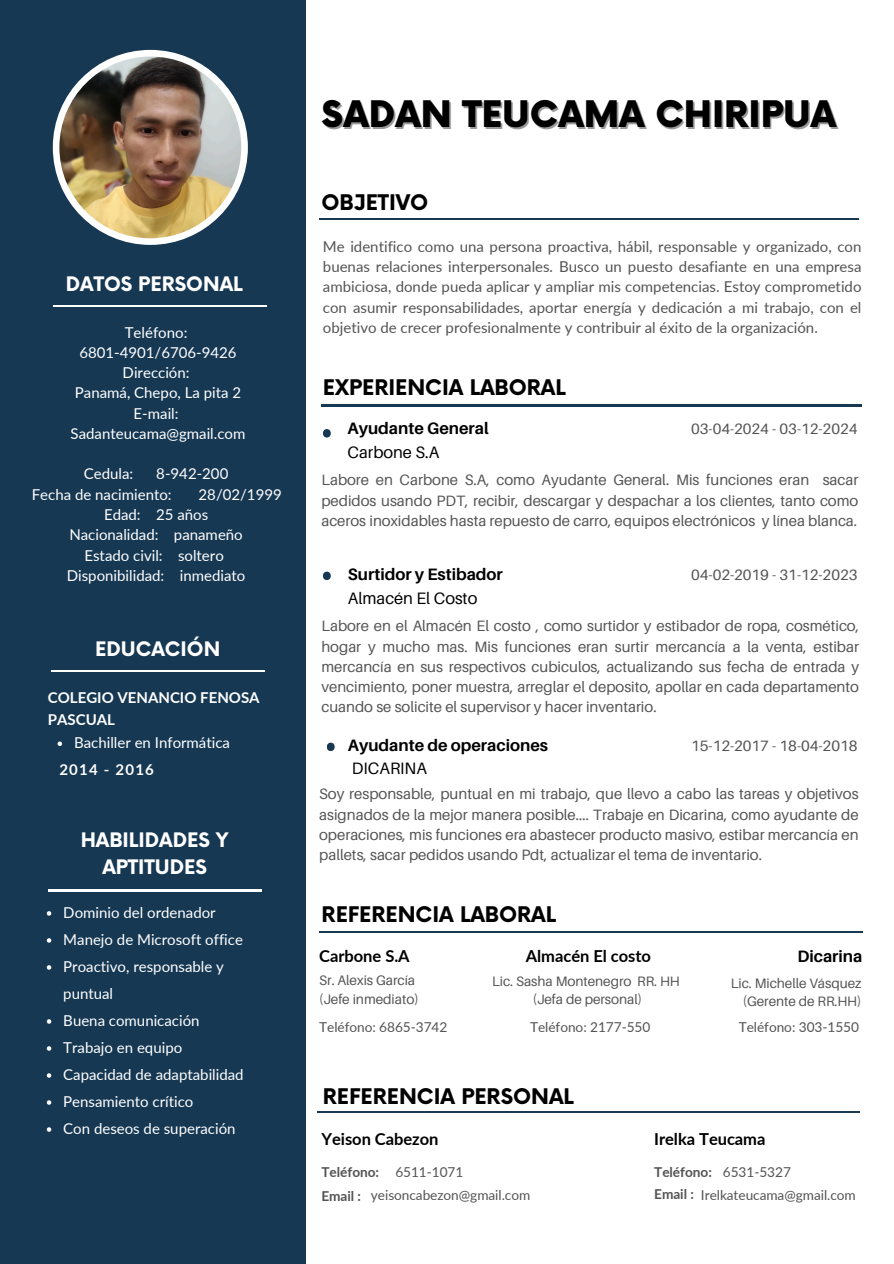
<style>
.page{position:relative;width:894px;height:1264px;background:#fff}
.page>*{position:absolute;margin:0;border:0;box-sizing:border-box;transform-origin:0 0}
.t1{font:900 35.7px "Now";color:#000}
.t2{font:700 21px "Now";color:#000}
.t3{font:700 19.5px/27px "Now";color:#fff;text-align:center}
.t4{font:700 16.5px "Aileron";color:#000}
.t5{font:700 16.5px "Lato";color:#000}
.t6{font:16.5px "Aileron";color:#000}
.t7{font:15px/20.2px "Aileron";color:#545454;text-align:justify}
.t8{font:15px/20.2px "Lato";color:#fff}
.t9{font:15px/20.2px "Lato";color:#545454;text-align:justify}
.t10{font:700 15px/22.5px "Lato";color:#fff}
.t11{font:700 15px "Lato";letter-spacing:.08em;color:#fff}
.t12{font:13.65px "Lato";letter-spacing:-.005em;color:#545454}
.t13{font:13.65px/18px "Aileron";letter-spacing:-.005em;color:#545454;text-align:right}
.t14{font:700 13.65px "Lato";color:#545454}
</style>
<div class="page">
<div style="left:0;top:0;width:305px;height:1263px;background:#163853"></div>
<div style="left:53px;top:50px;width:195px;height:195px;background:#fff;border-radius:50%"></div>
<img style="left:59px;top:56px;width:182px;height:182px;border-radius:50%">
<hr style="left:53px;top:306px;width:213px;height:1px;background:#fff">
<hr style="left:51px;top:670px;width:214px;height:1px;background:#fff">
<hr style="left:49px;top:890px;width:213px;height:1px;background:#fff">
<hr style="left:321px;top:405px;width:540px;height:1px;background:#163853">
<hr style="left:317px;top:1111px;width:542px;height:1px;background:#163853">
<hr style="left:319px;top:218px;width:539px;height:2px;background:#163853">
<svg style="left:323px;top:571px;width:7px;height:9px"></svg>
<svg style="left:327px;top:742px;width:7px;height:9px"></svg>
<hr style="left:319px;top:931px;width:543px;height:1px;background:#163853">
<svg style="left:47px;top:911px;width:4px;height:4px"></svg>
<svg style="left:47px;top:938px;width:4px;height:4px"></svg>
<svg style="left:47px;top:965px;width:4px;height:4px"></svg>
<svg style="left:47px;top:1019px;width:4px;height:4px"></svg>
<svg style="left:47px;top:1046px;width:4px;height:4px"></svg>
<svg style="left:47px;top:1073px;width:4px;height:4px"></svg>
<svg style="left:47px;top:1100px;width:4px;height:4px"></svg>
<svg style="left:47px;top:1127px;width:4px;height:4px"></svg>
<svg style="left:58px;top:741px;width:4px;height:5px"></svg>
<svg style="left:323px;top:429px;width:7px;height:8px"></svg>
<h6 class="t3" style="left:66px;top:272px;width:178px">DATOS PERSONAL</h6>
<p class="t8" style="left:71px;top:322px;width:176px;text-align:center">Teléfono:<br>6801-4901/6706-9426<br>Dirección:<br>Panamá, Chepo, La pita 2<br>E-mail:<br>Sadanteucama@gmail.com</p>
<p class="t8" style="left:84px;top:463px;width:51px">Cedula:</p>
<p class="t8" style="left:32px;top:463px;width:198px;text-indent:124px">8-942-200<br>Fecha de nacimiento:</p>
<p class="t8" style="left:198px;top:484px;width:85px">28/02/1999</p>
<p class="t8" style="left:104px;top:504px;width:106px">Edad: 25 años</p>
<p class="t8" style="left:69px;top:524px;width:175px">Nacionalidad: panameño</p>
<p class="t8" style="left:84px;top:544px;width:141px">Estado civil: soltero</p>
<p class="t8" style="left:67px;top:565px;width:180px">Disponibilidad: inmediato</p>
<h2 class="t3" style="left:95px;top:636px;width:127px">EDUCACIÓN</h2>
<p class="t10" style="left:48px;top:685px;width:213px">COLEGIO VENANCIO FENOSA<br>PASCUAL</p>
<p class="t8" style="left:74px;top:732px;width:157px">Bachiller en Informática</p>
<p class="t11" style="left:59px;top:760px;width:96px">2014 - 2016</p>
<h2 class="t3" style="left:81px;top:827px;width:149px">HABILIDADES Y<br>APTITUDES</h2>
<p class="t8" style="left:63px;top:902px;width:154px">Dominio del ordenador</p>
<p class="t8" style="left:63px;top:929px;width:181px">Manejo de Microsoft office</p>
<h5 class="t8" style="left:63px;top:952px;width:162px;line-height:27px">Proactivo, responsable y puntual</h5>
<h2 class="t8" style="left:63px;top:1010px;width:138px">Buena comunicación</h2>
<p class="t8" style="left:63px;top:1037px;width:120px">Trabajo en equipo</p>
<p class="t8" style="left:63px;top:1064px;width:182px">Capacidad de adaptabilidad</p>
<p class="t8" style="left:63px;top:1091px;width:132px">Pensamiento crítico</p>
<p class="t8" style="left:63px;top:1118px;width:174px">Con deseos de superación</p>
<h6 class="t1" style="left:321px;top:95px;width:516px">SADAN TEUCAMA CHIRIPUA</h6>
<h2 class="t2" style="left:321px;top:191px;width:108px">OBJETIVO</h2>
<h6 class="t9" style="left:323px;top:236px;width:540px">Me identifico como una persona proactiva, hábil, responsable y organizado, con buenas relaciones interpersonales. Busco un puesto desafiante en una empresa ambiciosa, donde pueda aplicar y ampliar mis competencias. Estoy comprometido con asumir responsabilidades, aportar energía y dedicación a mi trabajo, con el objetivo de crecer profesionalmente y contribuir al éxito de la organización.</h6>
<p class="t2" style="left:323px;top:376px;width:244px">EXPERIENCIA LABORAL</p>
<p class="t4" style="left:347px;top:418px;width:143px">Ayudante General</p>
<p class="t6" style="left:347px;top:442px;width:93px">Carbone S.A</p>
<p class="t7" style="left:691px;top:418px;width:168px">03-04-2024 - 03-12-2024</p>
<p class="t7" style="left:321px;top:469px;width:538px">Labore en Carbone S.A, como Ayudante General. Mis funciones eran sacar pedidos usando PDT, recibir, descargar y despachar a los clientes, tanto como aceros inoxidables hasta repuesto de carro, equipos electrónicos y línea blanca.</p>
<h6 class="t4" style="left:348px;top:564px;width:156px">Surtidor y Estibador</h6>
<h5 class="t7" style="left:691px;top:564px;width:168px">04-02-2019 - 31-12-2023</h5>
<h4 class="t6" style="left:348px;top:588px;width:131px">Almacén El Costo</h4>
<h5 class="t7" style="left:321px;top:615px;width:539px">Labore en el Almacén El costo , como surtidor y estibador de ropa, cosmético, hogar y mucho mas. Mis funciones eran surtir mercancía a la venta, estibar mercancía en sus respectivos cubiculos, actualizando sus fecha de entrada y vencimiento, poner muestra, arreglar el deposito, apollar en cada departamento cuando se solicite el supervisor y hacer inventario.</h5>
<h2 class="t4" style="left:348px;top:734px;width:202px">Ayudante de operaciones</h2>
<h6 class="t7" style="left:691px;top:735px;width:168px">15-12-2017 - 18-04-2018</h6>
<h5 class="t6" style="left:352px;top:758px;width:77px">DICARINA</h5>
<h5 class="t7" style="left:319px;top:783px;width:540px">Soy responsable, puntual en mi trabajo, que llevo a cabo las tareas y objetivos asignados de la mejor manera posible.... Trabaje en Dicarina, como ayudante de operaciones, mis funciones era abastecer producto masivo, estibar mercancía en pallets, sacar pedidos usando Pdt, actualizar el tema de inventario.</h5>
<p class="t2" style="left:321px;top:903px;width:236px">REFERENCIA LABORAL</p>
<p class="t5" style="left:525px;top:946px;width:127px">Almacén El costo</p>
<p class="t13" style="left:492px;top:972px;width:189px">Lic. Sasha Montenegro RR. HH</p>
<p class="t13" style="left:532px;top:990px;width:111px">(Jefa de personal)</p>
<p class="t12" style="left:530px;top:1018px;width:122px">Teléfono: 2177-550</p>
<p class="t5" style="left:319px;top:946px;width:92px">Carbone S.A</p>
<p class="t13" style="left:319px;top:970px;width:97px">Sr. Alexis García</p>
<p class="t13" style="left:319px;top:989px;width:101px">(Jefe inmediato)</p>
<p class="t12" style="left:319px;top:1018px;width:130px">Teléfono: 6865-3742</p>
<h1 class="t2" style="left:323px;top:1085px;width:252px">REFERENCIA PERSONAL</h1>
<h2 class="t4" style="left:797px;top:946px;width:66px">Dicarina</h2>
<h5 class="t13" style="left:730px;top:973px;width:132px">Lic. Michelle Vásquez (Gerente de RR.HH)</h5>
<h5 class="t12" style="left:738px;top:1018px;width:122px">Teléfono: 303-1550</h5>
<h6 class="t5" style="left:321px;top:1128px;width:119px">Yeison Cabezon</h6>
<h4 class="t14" style="left:321px;top:1163px;width:59px">Teléfono:</h4>
<h6 class="t14" style="left:321px;top:1187px;width:41px">Email :</h6>
<h6 class="t12" style="left:395px;top:1162px;width:70px">6511-1071</h6>
<h5 class="t12" style="left:371px;top:1186px;width:161px">yeisoncabezon@gmail.com</h5>
<h4 class="t5" style="left:654px;top:1128px;width:113px">Irelka Teucama</h4>
<h2 class="t12" style="left:722px;top:1162px;width:70px">6531-5327</h2>
<h5 class="t12" style="left:700px;top:1186px;width:156px">Irelkateucama@gmail.com</h5>
<p class="t14" style="left:654px;top:1163px;width:59px">Teléfono:</p>
<h6 class="t14" style="left:654px;top:1185px;width:41px">Email :</h6>
</div>
